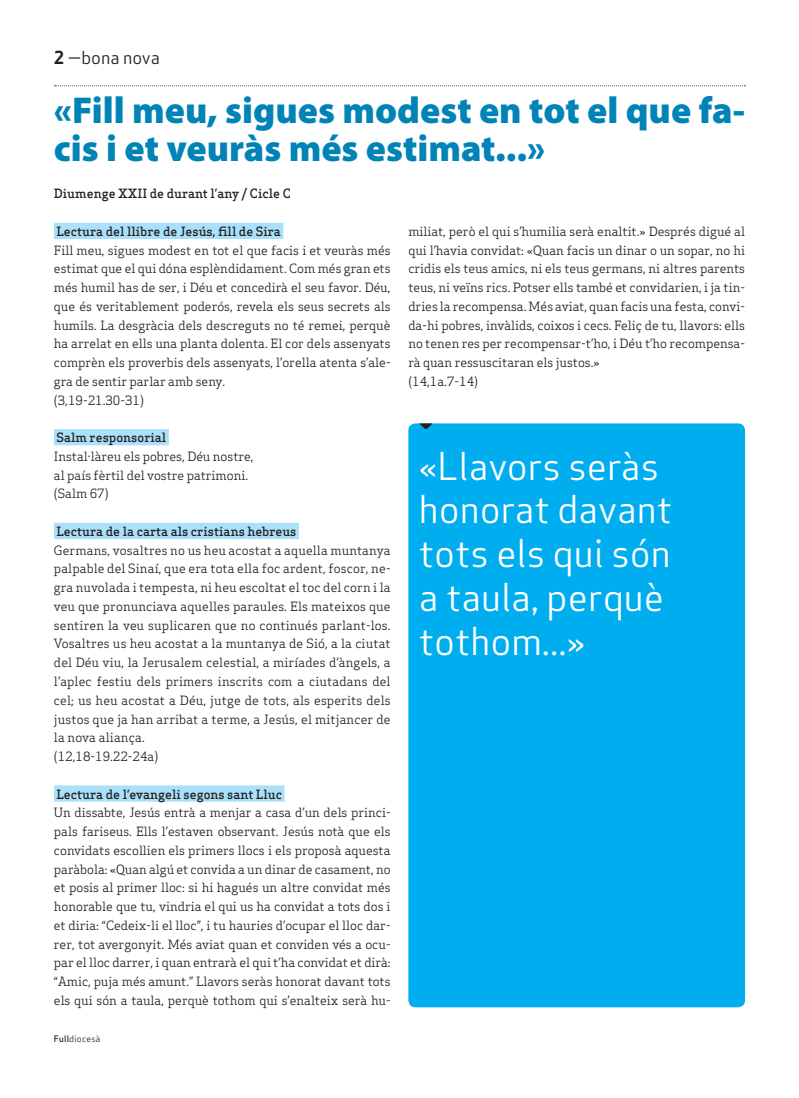
<style>
.page{position:relative;width:799px;height:1098px;background:#fff}
.page>*{position:absolute;margin:0;border:0;box-sizing:border-box;transform-origin:0 0}
.Pastilla_Destacat{font:37.5px/43.8px "Apex Sans Book T";color:#fff}
.Titulars{font:900 37.5px/37.5px "Myriad Pro";color:#0083b6}
.Capçalera{font:17.5px "Apex Sans Book T";color:#231f20}
.Text_General{font:12.5px/18.8px "Apex Serif";color:#231f20;text-align:justify}
.Text_General-2{font:500 12.5px "Apex Serif";color:#231f20}
.Autors{font:500 12.5px "Apex Serif";color:#231f20}
.Data_Peu{font:8.75px "Apex Sans Book T";letter-spacing:.02em;color:#231f20}
.s1{font-family:"Apex Sans Bold T"}
.s2{font-family:"Apex Sans Medium T"}
</style>
<div class="page">
<svg style="left:54px;top:85px;width:691px;height:1px"></svg>
<div style="left:54px;top:223px;width:229px;height:16px;background:#aae0f9"></div>
<div style="left:54px;top:429px;width:115px;height:16px;background:#aae0f9"></div>
<div style="left:54px;top:523px;width:245px;height:16px;background:#aae0f9"></div>
<div style="left:54px;top:785px;width:230px;height:16px;background:#aae0f9"></div>
<div style="left:408px;top:423px;width:337px;height:584px;background:#00aeef;border-radius:7px"></div>
<svg style="left:419px;top:423px;width:13px;height:6px"></svg>
<p class="Capçalera" style="left:54px;top:46px;width:107px"><span class="s1">2</span> —bona nova</p>
<p class="Titulars" style="left:54px;top:90px;width:692px">«Fill meu, sigues modest en tot el que fa&shy;cis i et veuràs més estimat...»</p>
<p class="Autors" style="left:54px;top:186px;width:238px">Diumenge XXII de durant l’any / Cicle C</p>
<p class="Text_General-2" style="left:56px;top:223px;width:226px">Lectura del llibre de Jesús, fill de Sira</p>
<p class="Text_General" style="left:54px;top:241px;width:338px">Fill meu, sigues modest en tot el que facis i et veuràs més estimat que el qui dóna esplèndidament. Com més gran ets més humil has de ser, i Déu et concedirà el seu favor. Déu, que és veritablement poderós, revela els seus secrets als humils. La desgràcia dels descreguts no té remei, perquè ha arrelat en ells una planta dolenta. El cor dels assenyats comprèn els proverbis dels assenyats, l’orella atenta s’ale&shy;gra de sentir parlar amb seny.</p>
<p class="Text_General" style="left:54px;top:391px;width:91px">(3,19-21.30-31)</p>
<p class="Text_General-2" style="left:56px;top:430px;width:111px">Salm responsorial</p>
<p class="Text_General" style="left:54px;top:447px;width:201px">Instal·làreu els pobres, Déu nostre,</p>
<p class="Text_General" style="left:54px;top:466px;width:196px">al país fèrtil del vostre patrimoni.</p>
<p class="Text_General" style="left:54px;top:484px;width:56px">(Salm 67)</p>
<p class="Text_General-2" style="left:56px;top:523px;width:242px">Lectura de la carta als cristians hebreus</p>
<p class="Text_General" style="left:54px;top:541px;width:338px">Germans, vosaltres no us heu acostat a aquella muntanya palpable del Sinaí, que era tota ella foc ardent, foscor, ne&shy;gra nuvolada i tempesta, ni heu escoltat el toc del corn i la veu que pronunciava aquelles paraules. Els mateixos que sentiren la veu suplicaren que no continués parlant-los.<br>Vosaltres us heu acostat a la muntanya de Sió, a la ciutat del Déu viu, la Jerusalem celestial, a miríades d’àngels, a l’aplec festiu dels primers inscrits com a ciutadans del cel; us heu acostat a Déu, jutge de tots, als esperits dels justos que ja han arribat a terme, a Jesús, el mitjancer de la nova aliança.</p>
<p class="Text_General" style="left:54px;top:747px;width:106px">(12,18-19.22-24a)</p>
<p class="Text_General-2" style="left:56px;top:786px;width:227px">Lectura de l’evangeli segons sant Lluc</p>
<p class="Text_General" style="left:54px;top:803px;width:338px">Un dissabte, Jesús entrà a menjar a casa d’un dels princi&shy;pals fariseus. Ells l’estaven observant. Jesús notà que els convidats escollien els primers llocs i els proposà aquesta paràbola: «Quan algú et convida a un dinar de casament, no et posis al primer lloc: si hi hagués un altre convidat més honorable que tu, vindria el qui us ha convidat a tots dos i et diria: “Cedeix-li el lloc”, i tu hauries d’ocupar el lloc dar&shy;rer, tot avergonyit. Més aviat quan et conviden vés a ocu&shy;par el lloc darrer, i quan entrarà el qui t’ha convidat et dirà: “Amic, puja més amunt.” Llavors seràs honorat davant tots els qui són a taula, perquè tothom qui s’enalteix serà hu-</p>
<p class="Data_Peu" style="left:54px;top:1033px;width:48px"><span class="s2">Full</span>diocesà</p>
<p class="Text_General" style="left:408px;top:222px;width:338px">miliat, però el qui s’humilia serà enaltit.» Després digué al qui l’havia convidat: «Quan facis un dinar o un sopar, no hi cridis els teus amics, ni els teus germans, ni altres parents teus, ni veïns rics. Potser ells també et convidarien, i ja tin&shy;dries la recompensa. Més aviat, quan facis una festa, convi&shy;da-hi pobres, invàlids, coixos i cecs. Feliç de tu, llavors: ells no tenen res per recompensar-t’ho, i Déu t’ho recompensa&shy;rà quan ressuscitaran els justos.»</p>
<p class="Text_General" style="left:408px;top:372px;width:71px">(14,1a.7-14)</p>
<p class="Pastilla_Destacat" style="left:419px;top:444px;width:255px">«Llavors seràs honorat davant tots els qui són a taula, perquè tothom...»</p>
</div>
